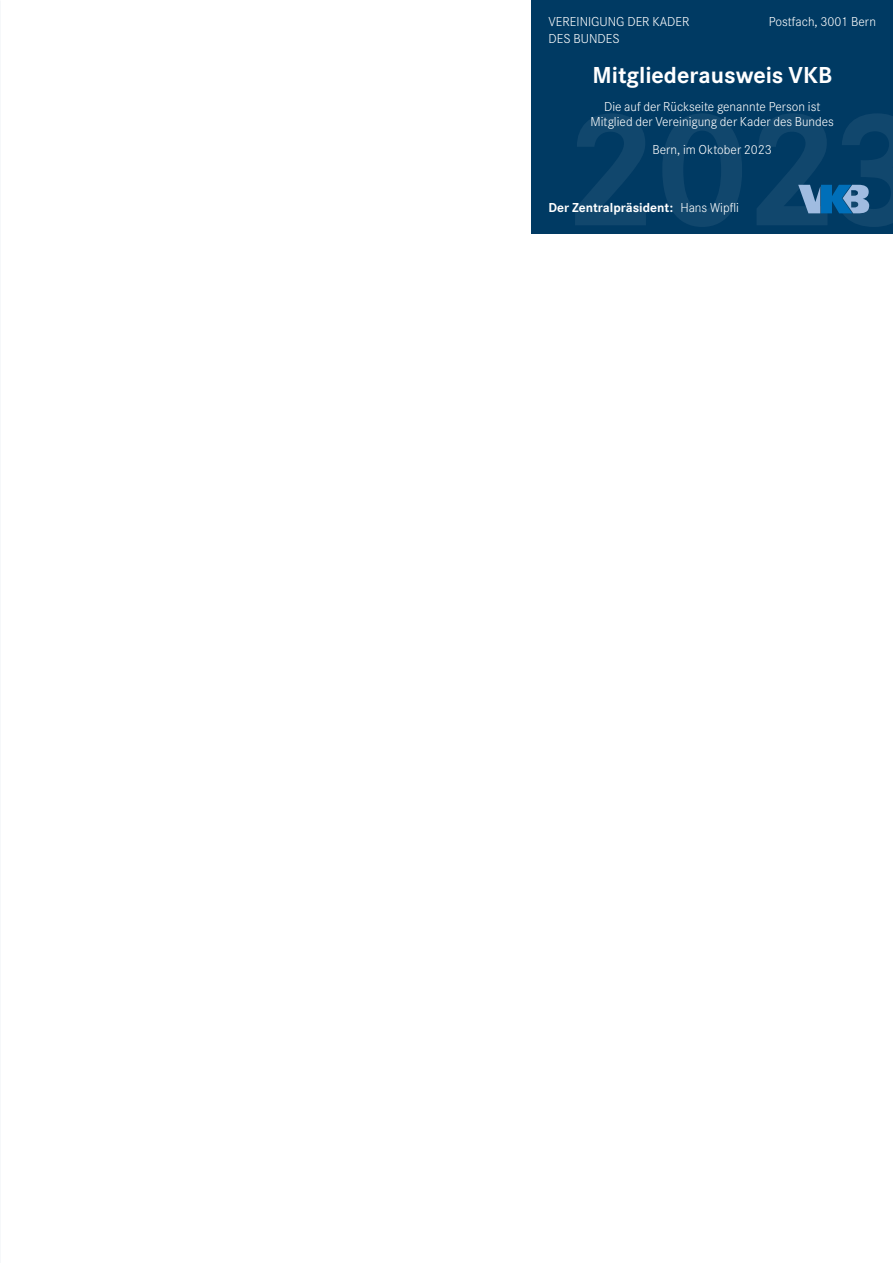
<style>
.page{position:relative;width:893px;height:1263px;background:#fff}
.page>*{position:absolute;margin:0;border:0;box-sizing:border-box;transform-origin:0 0}
.t1{font:700 168.15px "Corporate S";color:#fff}
.t2{font:700 24px "Corporate S";color:#fff}
.t3{font:300 13.5px/15px "Corporate S";color:#fff;text-align:center}
.t4{font:700 13.5px "Corporate S";color:#fff}
.s1{font-weight:300}
</style>
<div class="page">
<div style="left:531px;top:0;width:362px;height:234px;background:#003a63"></div>
<svg style="left:798px;top:185px;width:71px;height:28px"></svg>
<p class="t3" style="left:549px;top:14px;width:143px">VEREINIGUNG DER KADER</p>
<p class="t3" style="left:769px;top:14px;width:109px">Postfach, 3001 Bern</p>
<p class="t3" style="left:549px;top:30px;width:73px">DES BUNDES</p>
<h2 class="t2" style="left:592px;top:59px;width:241px">Mitgliederausweis VKB</h2>
<p class="t3" style="left:590px;top:98px;width:245px">Die auf der Rückseite genannte Person ist<br>Mitglied der Vereinigung der Kader des Bundes</p>
<p class="t3" style="left:652px;top:141px;width:121px">Bern, im Oktober 2023</p>
<h1 class="t1" style="left:563px;top:53px;width:363px">2023</h1>
<p class="t4" style="left:548px;top:198px;width:192px">Der Zentralpräsident: <span class="s1">Hans Wipfli</span></p>
</div>
